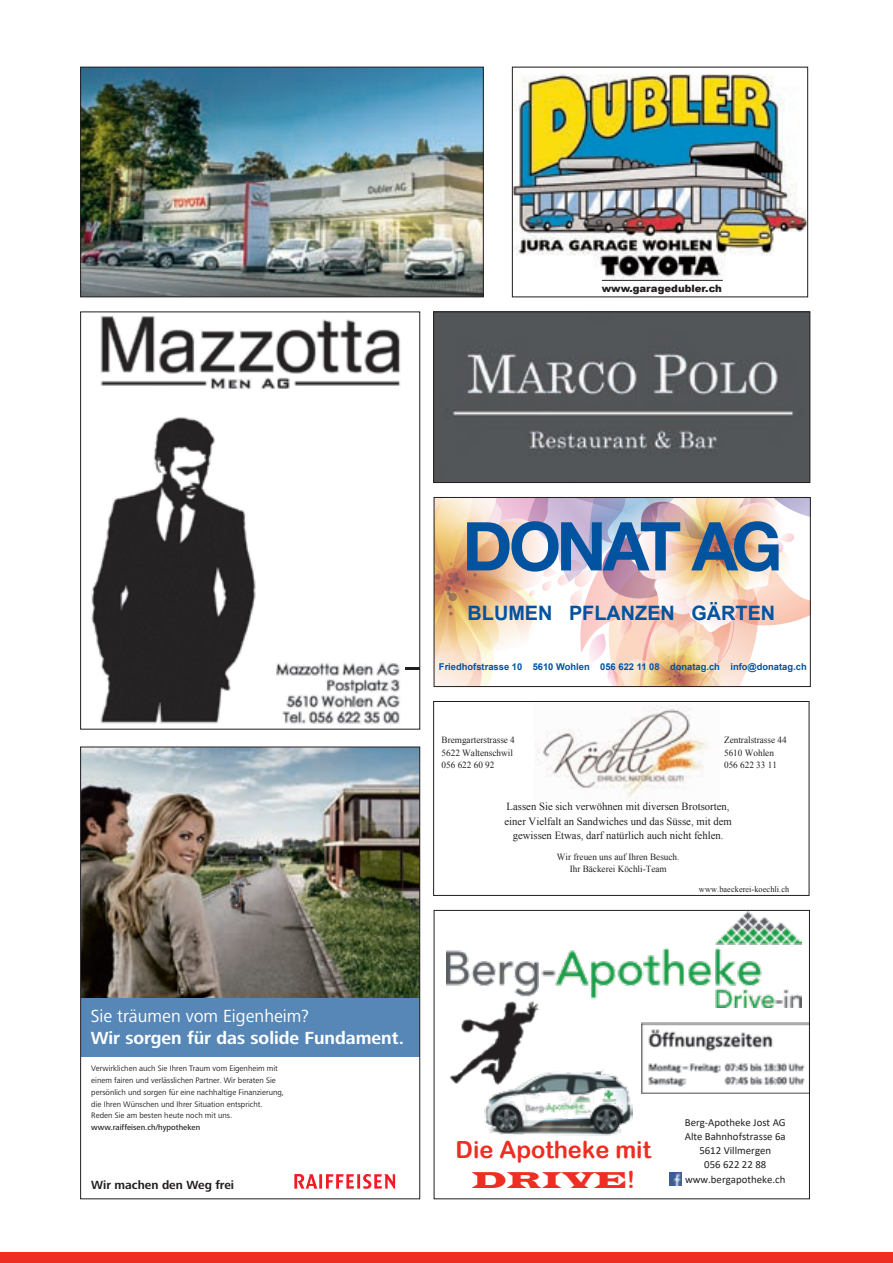
<style>
.page{position:relative;width:893px;height:1263px;background:#fff}
.page>*{position:absolute;margin:0;border:0;box-sizing:border-box;transform-origin:0 0}
.t1{font:23.55px "Arial Rounded MT Bold";color:#ee2d23}
.t2{font:23.55px "Latin Wide";color:#ee2d23}
.t3{font:700 19.8px "Arial";color:#0153a0}
.t4{font:700 18.15px "Frutiger Next LT";color:#fff}
.t5{font:18.15px "Frutiger Next LT";color:#fff}
.t6{font:700 12.3px "Frutiger Next LT";color:#231f20}
.t7{font:10.95px/14.4px "Times New Roman";color:#231f20;text-align:center}
.t8{font:10.8px/14.2px "Calibri";color:#231f20;text-align:center}
.t9{font:900 10.05px "Arial";color:#231f20}
.t10{font:9.45px/12.1px "Times New Roman";color:#231f20;text-align:center}
.t11{font:700 9.3px "Arial";color:#0153a0}
.t12{font:8.4px "Times New Roman";letter-spacing:.01em;color:#231f20}
.t13{font:8.25px/11.9px "Frutiger Next LT";color:#231f20}
.t14{font:500 8.25px "Frutiger Next LT";color:#231f20}
.s1{font-family:"Arial Rounded MT Bold"}
</style>
<div class="page">
<div style="left:0;top:1252px;width:893px;height:11px;background:#ee2e22"></div>
<img style="left:82px;top:69px;width:400px;height:226px">
<div style="left:80px;top:67px;width:404px;height:230px;border:1px solid #231f20"></div>
<svg style="left:436px;top:499px;width:373px;height:186px"></svg>
<div style="left:434px;top:497px;width:377px;height:190px;border:1px solid #231f20"></div>
<img style="left:536px;top:706px;width:171px;height:93px">
<div style="left:433px;top:701px;width:376px;height:195px;border:1px solid #231f20"></div>
<img style="left:435px;top:313px;width:373px;height:168px">
<div style="left:433px;top:311px;width:377px;height:172px;border:1px solid #231f20"></div>
<img style="left:91px;top:315px;width:327px;height:409px">
<svg style="left:406px;top:667px;width:12px;height:2px"></svg>
<div style="left:80px;top:311px;width:340px;height:418px;border:1px solid #231f20"></div>
<img style="left:82px;top:749px;width:336px;height:440px">
<div style="left:80px;top:747px;width:340px;height:452px;border:1px solid #231f20"></div>
<img style="left:484px;top:1070px;width:148px;height:66px">
<img style="left:446px;top:912px;width:356px;height:95px">
<img style="left:642px;top:1023px;width:166px;height:70px">
<svg style="left:669px;top:1173px;width:12px;height:12px"></svg>
<img style="left:446px;top:993px;width:95px;height:120px">
<div style="left:451px;top:1057px;width:11px;height:17px;background:#fff;border-radius:50%"></div>
<div style="left:450px;top:1057px;width:12px;height:17px;border:1px solid #fff;border-radius:50%"></div>
<div style="left:434px;top:910px;width:376px;height:289px;border:1px solid #231f20"></div>
<img style="left:514px;top:73px;width:292px;height:208px">
<hr style="left:602px;top:280px;width:121px;height:1px;background:#231f20">
<div style="left:512px;top:67px;width:296px;height:230px;border:1px solid #231f20"></div>
<p class="t9" style="left:602px;top:281px;width:122px">www.garagedubler.ch</p>
<h2 class="t3" style="left:468px;top:599px;width:309px">BLUMEN PFLANZEN GÄRTEN</h2>
<p class="t11" style="left:439px;top:660px;width:369px">Friedhofstrasse 10 5610 Wohlen 056 622 11 08 donatag.ch info@donatag.ch</p>
<p class="t10" style="left:442px;top:734px;width:75px">Bremgarterstrasse 4</p>
<p class="t10" style="left:724px;top:734px;width:64px">Zentralstrasse 44</p>
<p class="t10" style="left:442px;top:746px;width:73px">5622 Waltenschwil</p>
<p class="t10" style="left:724px;top:746px;width:51px">5610 Wohlen</p>
<p class="t10" style="left:442px;top:759px;width:54px">056 622 60 92</p>
<p class="t10" style="left:724px;top:759px;width:54px">056 622 33 11</p>
<h3 class="t7" style="left:504px;top:799px;width:229px">Lassen Sie sich verwöhnen mit diversen Brotsorten, einer Vielfalt an Sandwiches und das Süsse, mit dem gewissen Etwas, darf natürlich auch nicht fehlen.</h3>
<p class="t10" style="left:557px;top:851px;width:124px">Wir freuen uns auf Ihren Besuch.<br>Ihr Bäckerei Köchli-Team</p>
<p class="t12" style="left:699px;top:884px;width:92px">www.baeckerei-koechli.ch</p>
<h3 class="t5" style="left:91px;top:1006px;width:220px">Sie träumen vom Eigenheim?</h3>
<h3 class="t4" style="left:91px;top:1028px;width:315px">Wir sorgen für das solide Fundament.</h3>
<p class="t13" style="left:91px;top:1062px;width:194px">Verwirklichen auch Sie Ihren Traum vom Eigenheim mit einem fairen und verlässlichen Partner. Wir beraten Sie persönlich und sorgen für eine nachhaltige Finanzierung, die Ihren Wünschen und Ihrer Situation entspricht.<br>Reden Sie am besten heute noch mit uns.</p>
<p class="t14" style="left:91px;top:1123px;width:111px">www.raiffeisen.ch/hypotheken</p>
<h3 class="t6" style="left:91px;top:1178px;width:144px">Wir machen den Weg frei</h3>
<h1 class="t1" style="left:456px;top:1136px;width:197px">Die Apotheke mit</h1>
<h1 class="t2" style="left:472px;top:1165px;width:165px">DRIVE<span class="s1">!</span></h1>
<h3 class="t8" style="left:685px;top:1114px;width:103px">Berg-Apotheke Jost AG<br>Alte Bahnhofstrasse 6a<br>5612 Villmergen<br>056 622 22 88 www.bergapotheke.ch</h3>
</div>
